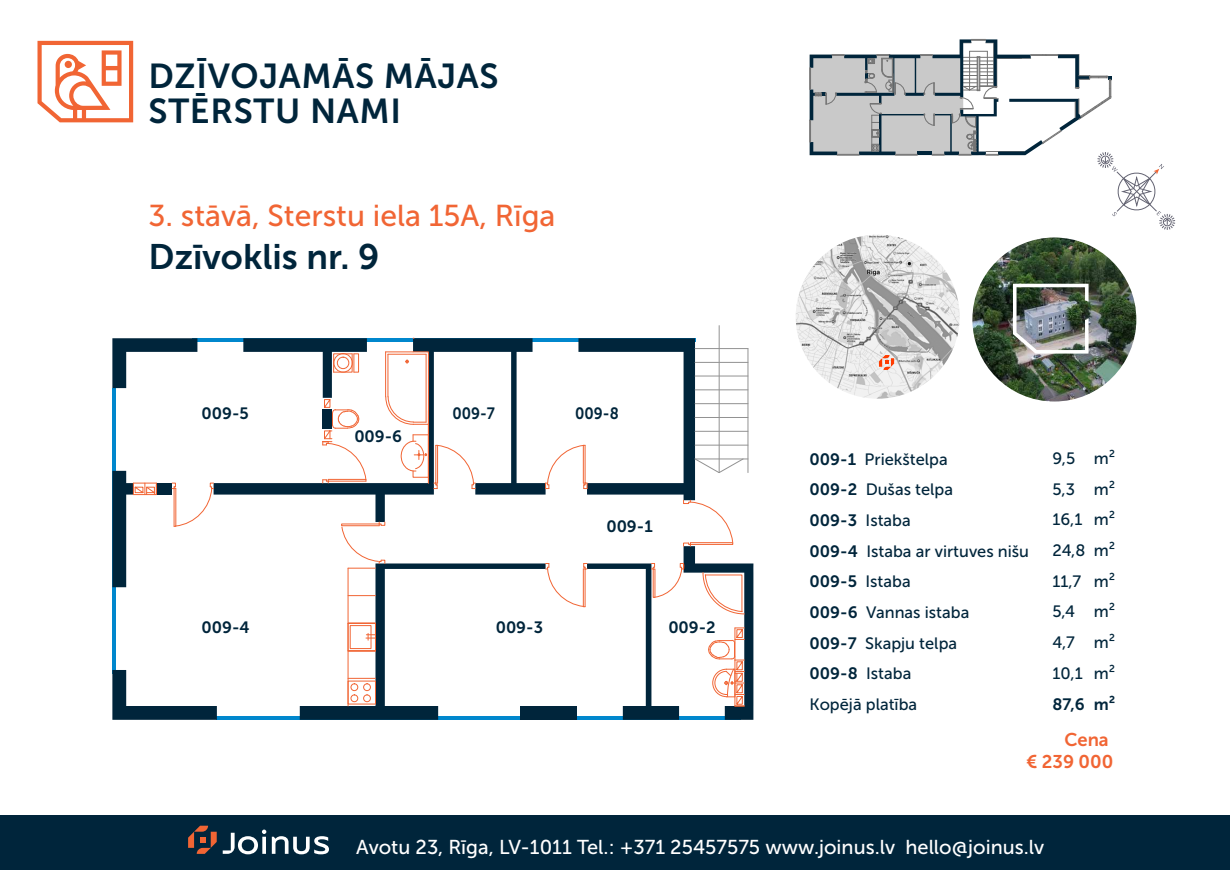
<style>
.page{position:relative;width:1230px;height:870px;background:#fff}
.page>*{position:absolute;margin:0;border:0;box-sizing:border-box;transform-origin:0 0}
.t1{font:35.25px "Museo Sans 700";color:#00253b}
.t2{font:34.5px/35px "Museo Sans 700";letter-spacing:.02em;color:#00253b}
.t3{font:30.15px "Museo Sans 500";color:#f16534}
.t4{font:20.02px "Museo Sans 500";color:#fff}
.t5{font:18.38px/22px "Museo Sans 700";color:#f16534;text-align:right}
.t6{font:16.42px/30.7px "Museo Sans 500";color:#00253b}
.t7{font:16.42px "Museo Sans 700";color:#00253b}
.t8{font:16.35px "Museo Sans 700";color:#00253b}
.t9{font:16.35px "Museo Sans 700";color:#00253b;scale:.91 1}
.s1{font-family:"Museo Sans 700"}
</style>
<div class="page">
<hr style="left:112px;top:388px;width:4px;height:285px;background:#0087cd">
<hr style="left:216px;top:716px;width:524px;height:3px;background:#0087cd">
<hr style="left:192px;top:338px;width:503px;height:3px;background:#0087cd">
<div style="left:0;top:815px;width:1229px;height:54px;background:#00253b"></div>
<svg style="left:223px;top:829px;width:43px;height:25px"></svg>
<svg style="left:272px;top:836px;width:57px;height:18px"></svg>
<svg style="left:188px;top:825px;width:29px;height:28px"></svg>
<svg style="left:37px;top:41px;width:96px;height:81px"></svg>
<svg style="left:112px;top:338px;width:85px;height:50px"></svg>
<div style="left:156px;top:483px;width:16px;height:11px;background:#00253b"></div>
<svg style="left:213px;top:341px;width:30px;height:154px"></svg>
<svg style="left:112px;top:670px;width:105px;height:49px"></svg>
<hr style="left:718px;top:325px;width:1px;height:147px;background:#929292">
<svg style="left:171px;top:482px;width:43px;height:44px"></svg>
<svg style="left:112px;top:470px;width:45px;height:117px"></svg>
<svg style="left:243px;top:338px;width:510px;height:381px"></svg>
<svg style="left:809px;top:39px;width:366px;height:191px"></svg>
<img style="left:972px;top:237px;width:164px;height:164px;border-radius:82px">
<img style="left:1012px;top:283px;width:76px;height:70px">
<img style="left:795px;top:234px;width:164px;height:164px;border-radius:82px">
<svg style="left:879px;top:355px;width:15px;height:15px"></svg>
<h2 class="t2" style="left:149px;top:59px;width:351px">DZĪVOJAMĀS MĀJAS<br>STĒRSTU NAMI</h2>
<h3 class="t3" style="left:149px;top:199px;width:408px">3. stāvā, Sterstu iela 15A, Rīga</h3>
<h1 class="t1" style="left:149px;top:237px;width:232px">Dzīvoklis nr. 9</h1>
<p class="t8" style="left:201px;top:404px;width:49px">009-5</p>
<p class="t8" style="left:354px;top:427px;width:49px">009-6</p>
<p class="t9" style="left:452px;top:404px;width:48px">009-7</p>
<p class="t9" style="left:575px;top:404px;width:49px">009-8</p>
<p class="t8" style="left:606px;top:517px;width:48px">009-1</p>
<p class="t8" style="left:201px;top:618px;width:50px">009-4</p>
<p class="t8" style="left:495px;top:618px;width:49px">009-3</p>
<p class="t8" style="left:668px;top:618px;width:49px">009-2</p>
<p class="t6" style="left:809px;top:443px;width:221px"><span class="s1">009-1</span> Priekštelpa<br><span class="s1">009-2</span> Dušas telpa<br><span class="s1">009-3</span> Istaba<br><span class="s1">009-4</span> Istaba ar virtuves nišu<br><span class="s1">009-5</span> Istaba<br><span class="s1">009-6</span> Vannas istaba<br><span class="s1">009-7</span> Skapju telpa<br><span class="s1">009-8</span> Istaba<br>Kopējā platība</p>
<p class="t6" style="left:1052px;top:443px;width:64px;text-align:justify">9,5 m²<br>5,3 m²<br>16,1 m²<br>24,8 m²<br>11,7 m²<br>5,4 m²<br>4,7 m²<br>10,1 m²</p>
<p class="t7" style="left:1052px;top:694px;width:64px">87,6 m²</p>
<p class="t5" style="left:1026px;top:728px;width:88px">Cena<br>€ 239 000</p>
<p class="t4" style="left:356px;top:835px;width:689px">Avotu 23, Rīga, LV-1011 Tel.: +371 25457575 www.joinus.lv hello@joinus.lv</p>
</div>
